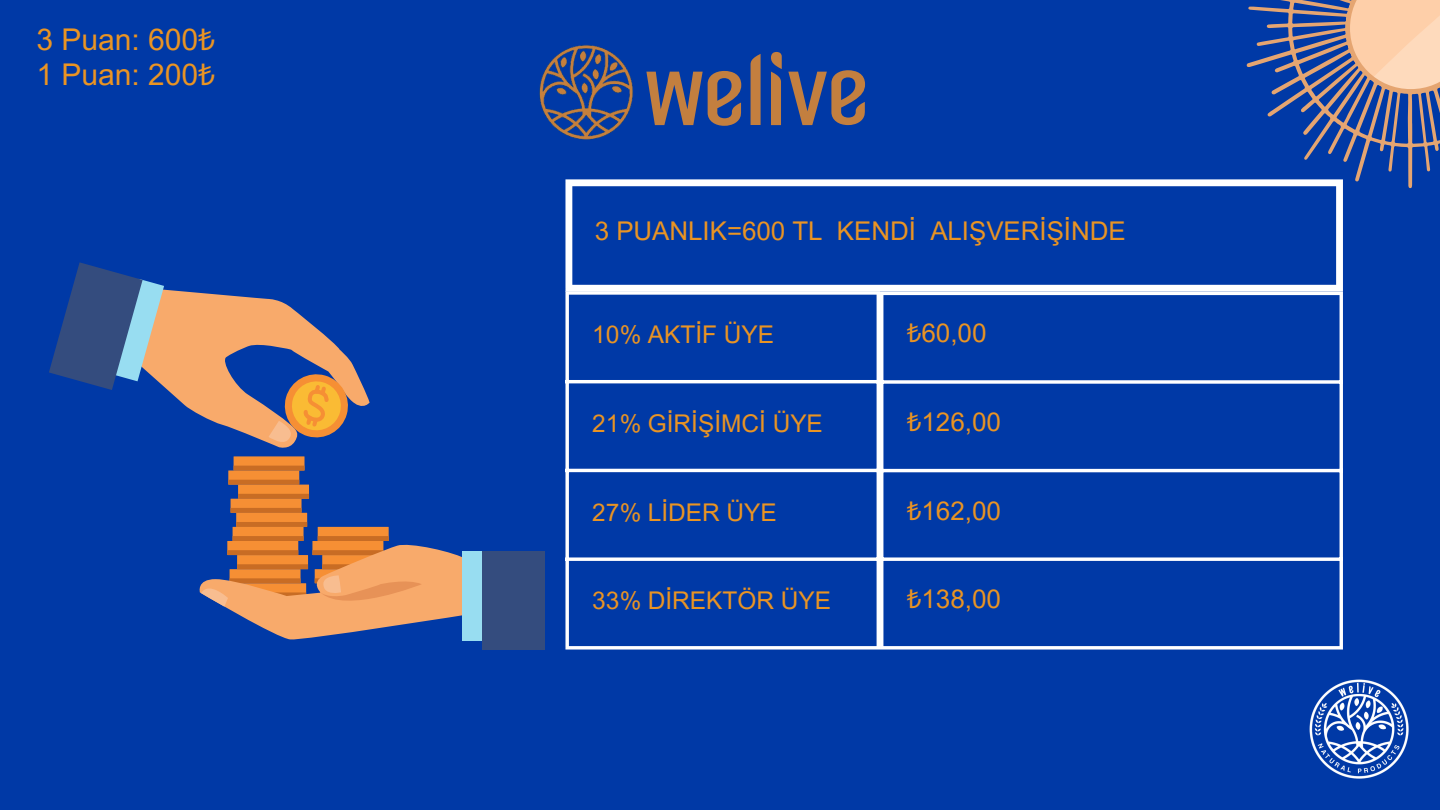
<style>
.page{position:relative;width:1440px;height:810px;background:#0039a6}
.page>*{position:absolute;margin:0;border:0;box-sizing:border-box;transform-origin:0 0}
.t1{font:30px "Arial MT Pro";color:#ea9423}
.t2{font:25.9px "Arial MT Pro";color:#ea9423}
.t3{font:24.4px "Arial MT Pro";color:#ea9423}
.s1{font-family:"Noto Sans"}
</style>
<div class="page">
<svg style="left:1246px;top:0;width:194px;height:188px"></svg>
<svg style="left:565px;top:295px;width:4px;height:351px"></svg>
<hr style="left:877px;top:295px;width:3px;height:351px;background:#fff">
<svg style="left:565px;top:292px;width:315px;height:3px"></svg>
<hr style="left:565px;top:380px;width:315px;height:3px;background:#fff">
<hr style="left:565px;top:469px;width:315px;height:3px;background:#fff">
<svg style="left:565px;top:557px;width:312px;height:4px"></svg>
<svg style="left:565px;top:646px;width:315px;height:4px"></svg>
<hr style="left:880px;top:295px;width:3px;height:351px;background:#fff">
<hr style="left:1340px;top:295px;width:3px;height:351px;background:#fff">
<hr style="left:880px;top:292px;width:463px;height:3px;background:#fff">
<svg style="left:883px;top:380px;width:457px;height:4px;background:#dbe3f2"></svg>
<hr style="left:880px;top:469px;width:463px;height:3px;background:#fff">
<svg style="left:883px;top:557px;width:457px;height:4px;background:#dbe3f2"></svg>
<svg style="left:880px;top:646px;width:463px;height:4px;background:#dbe3f2"></svg>
<div style="left:565px;top:186px;width:7px;height:99px;background:#fff"></div>
<div style="left:1336px;top:186px;width:7px;height:99px;background:#fff"></div>
<div style="left:565px;top:179px;width:778px;height:7px;background:#fff"></div>
<div style="left:565px;top:285px;width:778px;height:7px;background:#fff"></div>
<div style="left:318px;top:527px;width:71px;height:14px;background:#f68f34"></div>
<div style="left:233px;top:527px;width:71px;height:14px;background:#f68f34"></div>
<div style="left:236px;top:513px;width:71px;height:14px;background:#f68f34"></div>
<svg style="left:236px;top:522px;width:71px;height:5px"></svg>
<div style="left:231px;top:499px;width:71px;height:14px;background:#f68f34"></div>
<svg style="left:231px;top:508px;width:71px;height:5px"></svg>
<div style="left:238px;top:485px;width:71px;height:14px;background:#f68f34"></div>
<svg style="left:238px;top:494px;width:71px;height:5px"></svg>
<div style="left:228px;top:471px;width:71px;height:14px;background:#f68f34"></div>
<svg style="left:228px;top:480px;width:71px;height:5px"></svg>
<div style="left:234px;top:456px;width:71px;height:15px;background:#f68f34"></div>
<svg style="left:234px;top:466px;width:71px;height:5px"></svg>
<svg style="left:49px;top:262px;width:321px;height:186px"></svg>
<svg style="left:199px;top:536px;width:263px;height:104px"></svg>
<div style="left:462px;top:551px;width:28px;height:90px;background:#98ddf1"></div>
<div style="left:482px;top:551px;width:62px;height:98px;background:#344c7e"></div>
<svg style="left:646px;top:71px;width:95px;height:55px"></svg>
<svg style="left:751px;top:54px;width:10px;height:71px"></svg>
<svg style="left:771px;top:52px;width:11px;height:73px"></svg>
<svg style="left:788px;top:70px;width:77px;height:55px"></svg>
<img style="left:539px;top:45px;width:94px;height:95px">
<img style="left:1309px;top:679px;width:100px;height:100px">
<p class="t1" style="left:37px;top:29px;width:180px">3 Puan: 600<span class="s1">₺</span></p>
<p class="t1" style="left:37px;top:63px;width:180px">1 Puan: 200<span class="s1">₺</span></p>
<p class="t2" style="left:595px;top:221px;width:532px">3 PUANLIK=600 TL KENDİ ALIŞVERİŞİNDE</p>
<p class="t3" style="left:592px;top:325px;width:183px">10% AKTİF ÜYE</p>
<p class="t2" style="left:907px;top:324px;width:81px"><span class="s1">₺</span>60,00</p>
<h1 class="t3" style="left:592px;top:414px;width:232px">21% GİRİŞİMCİ ÜYE</h1>
<p class="t2" style="left:907px;top:412px;width:96px"><span class="s1">₺</span>126,00</p>
<p class="t3" style="left:592px;top:503px;width:186px">27% LİDER ÜYE</p>
<p class="t2" style="left:907px;top:501px;width:96px"><span class="s1">₺</span>162,00</p>
<h1 class="t3" style="left:592px;top:592px;width:240px">33% DİREKTÖR ÜYE</h1>
<p class="t2" style="left:907px;top:589px;width:96px"><span class="s1">₺</span>138,00</p>
</div>
